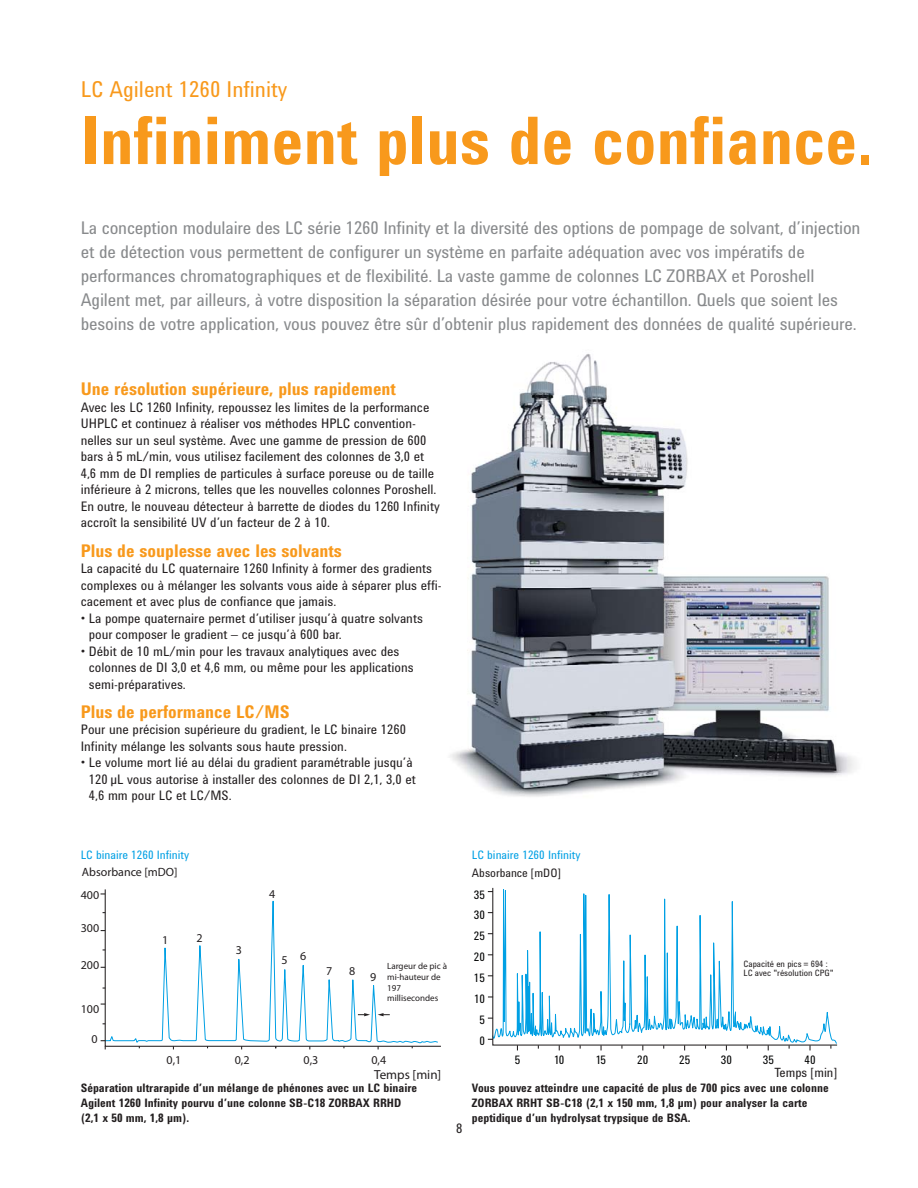
<style>
.page{position:relative;width:918px;height:1188px;background:#fff}
.page>*{position:absolute;margin:0;border:0;box-sizing:border-box;transform-origin:0 0}
.t1{font:700 67.5px "Agilent Condensed CFF";color:#f8991c}
.t2{font:22.5px "Agilent Condensed CFF";color:#f8991c}
.t3{font:18px/24px "Agilent Condensed CFF";letter-spacing:-.01em;color:#888a8c}
.t4{font:700 18px "Agilent Condensed CFF";color:#f8991c}
.t5{font:13.5px/16.5px "Agilent Condensed CFF";color:#231f20}
.t6{font:13.05px "Agilent Condensed TT";color:#231f20}
.t7{font:13.05px "Agilent Condensed CFF";color:#231f20}
.t8{font:700 12px/15px "Agilent Condensed CFF";color:#231f20}
.t9{font:12px "Agilent Condensed TT";color:#231f20}
.t10{font:12px "Agilent Condensed CFF";color:#00a0e4}
.t11{font:12px "Agilent Condensed CFF";color:#020303}
.t12{font:12px "Agilent Condensed CFF";color:#231f20}
.t13{font:9px/10.8px "Agilent Condensed TT";color:#231f20}
.t14{font:9px/9px "Agilent Condensed CFF";color:#231f20}
</style>
<div class="page">
<img style="left:450px;top:354px;width:405px;height:443px">
<svg style="left:492px;top:887px;width:346px;height:159px"></svg>
<svg style="left:104px;top:889px;width:337px;height:158px"></svg>
<svg style="left:358px;top:1013px;width:12px;height:3px"></svg>
<svg style="left:378px;top:1013px;width:12px;height:3px"></svg>
<svg style="left:101px;top:1040px;width:5px;height:9px"></svg>
<h2 class="t2" style="left:81px;top:81px;width:208px">LC Agilent 1260 Infinity</h2>
<h1 class="t1" style="left:81px;top:117px;width:793px">Infiniment plus de confiance.</h1>
<p class="t3" style="left:81px;top:217px;width:781px">La conception modulaire des LC série 1260 Infinity et la diversité des options de pompage de solvant, d’injection et de détection vous permettent de configurer un système en parfaite adéquation avec vos impératifs de performances chromatographiques et de flexibilité. La vaste gamme de colonnes LC ZORBAX et Poroshell Agilent met, par ailleurs, à votre disposition la séparation désirée pour votre échantillon. Quels que soient les besoins de votre application, vous pouvez être sûr d’obtenir plus rapidement des données de qualité supérieure.</p>
<h3 class="t4" style="left:81px;top:383px;width:317px">Une résolution supérieure, plus rapidement</h3>
<p class="t5" style="left:81px;top:400px;width:360px">Avec les LC 1260 Infinity, repoussez les limites de la performance UHPLC et continuez à réaliser vos méthodes HPLC convention&shy;nelles sur un seul système. Avec une gamme de pression de 600 bars à 5 mL/min, vous utilisez facilement des colonnes de 3,0 et 4,6 mm de DI remplies de particules à surface poreuse ou de taille inférieure à 2 microns, telles que les nouvelles colonnes Poroshell.<br>En outre, le nouveau détecteur à barrette de diodes du 1260 Infinity accroît la sensibilité UV d’un facteur de 2 à 10.</p>
<h3 class="t4" style="left:81px;top:544px;width:263px">Plus de souplesse avec les solvants</h3>
<p class="t5" style="left:81px;top:561px;width:362px">La capacité du LC quaternaire 1260 Infinity à former des gradients complexes ou à mélanger les solvants vous aide à séparer plus effi&shy;cacement et avec plus de confiance que jamais.</p>
<p class="t5" style="left:89px;top:611px;width:336px;text-indent:-8px">• La pompe quaternaire permet d’utiliser jusqu’à quatre solvants pour composer le gradient – ce jusqu’à 600 bar.</p>
<p class="t5" style="left:89px;top:644px;width:326px;text-indent:-8px">• Débit de 10 mL/min pour les travaux analytiques avec des colonnes de DI 3,0 et 4,6 mm, ou même pour les applications semi-préparatives.</p>
<h3 class="t4" style="left:81px;top:705px;width:211px">Plus de performance LC/MS</h3>
<p class="t5" style="left:81px;top:723px;width:327px">Pour une précision supérieure du gradient, le LC binaire 1260<br>Infinity mélange les solvants sous haute pression.</p>
<p class="t5" style="left:89px;top:756px;width:328px;text-indent:-8px">• Le volume mort lié au délai du gradient paramétrable jusqu’à<br>120 µL vous autorise à installer des colonnes de DI 2,1, 3,0 et<br>4,6 mm pour LC et LC/MS.</p>
<p class="t10" style="left:81px;top:850px;width:110px">LC binaire 1260 Infinity</p>
<p class="t10" style="left:472px;top:850px;width:110px">LC binaire 1260 Infinity</p>
<p class="t9" style="left:82px;top:867px;width:97px">Absorbance [mDO]</p>
<p class="t9" style="left:81px;top:890px;width:20px">400</p>
<p class="t9" style="left:81px;top:923px;width:20px">300</p>
<p class="t9" style="left:81px;top:961px;width:20px">200</p>
<p class="t9" style="left:81px;top:1004px;width:20px">100</p>
<p class="t9" style="left:92px;top:1034px;width:8px">0</p>
<p class="t9" style="left:162px;top:935px;width:8px">1</p>
<p class="t9" style="left:197px;top:933px;width:8px">2</p>
<p class="t9" style="left:236px;top:945px;width:8px">3</p>
<p class="t9" style="left:269px;top:889px;width:8px">4</p>
<p class="t9" style="left:281px;top:954px;width:26px">5 6</p>
<p class="t9" style="left:326px;top:966px;width:8px">7</p>
<p class="t9" style="left:349px;top:967px;width:8px">8</p>
<p class="t9" style="left:370px;top:973px;width:8px">9</p>
<p class="t13" style="left:387px;top:961px;width:61px">Largeur de pic à mi-hauteur de<br>197 millisecondes</p>
<p class="t12" style="left:472px;top:869px;width:91px">Absorbance [mDO]</p>
<p class="t11" style="left:474px;top:890px;width:13px">35</p>
<p class="t11" style="left:474px;top:910px;width:13px">30</p>
<p class="t11" style="left:474px;top:931px;width:13px">25</p>
<p class="t11" style="left:474px;top:952px;width:13px">20</p>
<p class="t11" style="left:474px;top:973px;width:13px">15</p>
<p class="t11" style="left:474px;top:994px;width:13px">10</p>
<p class="t11" style="left:480px;top:1015px;width:7px">5</p>
<p class="t11" style="left:480px;top:1037px;width:7px">0</p>
<p class="t14" style="left:744px;top:960px;width:92px">Capacité en pics = 694 :<br>LC avec "résolution CPG"</p>
<p class="t9" style="left:167px;top:1055px;width:16px">0,1</p>
<p class="t9" style="left:235px;top:1055px;width:16px">0,2</p>
<p class="t9" style="left:304px;top:1055px;width:16px">0,3</p>
<p class="t9" style="left:371px;top:1055px;width:16px">0,4</p>
<p class="t11" style="left:515px;top:1056px;width:7px">5</p>
<p class="t11" style="left:554px;top:1056px;width:12px">10</p>
<p class="t11" style="left:596px;top:1056px;width:12px">15</p>
<p class="t11" style="left:637px;top:1056px;width:13px">20</p>
<p class="t11" style="left:679px;top:1056px;width:13px">25</p>
<p class="t11" style="left:721px;top:1056px;width:13px">30</p>
<p class="t11" style="left:763px;top:1056px;width:13px">35</p>
<p class="t11" style="left:805px;top:1056px;width:13px">40</p>
<p class="t6" style="left:374px;top:1070px;width:69px">Temps [min]</p>
<p class="t7" style="left:774px;top:1068px;width:64px">Temps [min]</p>
<p class="t8" style="left:81px;top:1082px;width:338px">Séparation ultrarapide d’un mélange de phénones avec un LC binaire<br>Agilent 1260 Infinity pourvu d’une colonne SB-C18 ZORBAX RRHD (2,1 x 50 mm, 1,8 µm).</p>
<p class="t8" style="left:472px;top:1082px;width:358px">Vous pouvez atteindre une capacité de plus de 700 pics avec une colonne<br>ZORBAX RRHT SB-C18 (2,1 x 150 mm, 1,8 µm) pour analyser la carte peptidique d’un hydrolysat trypsique de BSA.</p>
<p class="t5" style="left:456px;top:1121px;width:8px">8</p>
</div>
